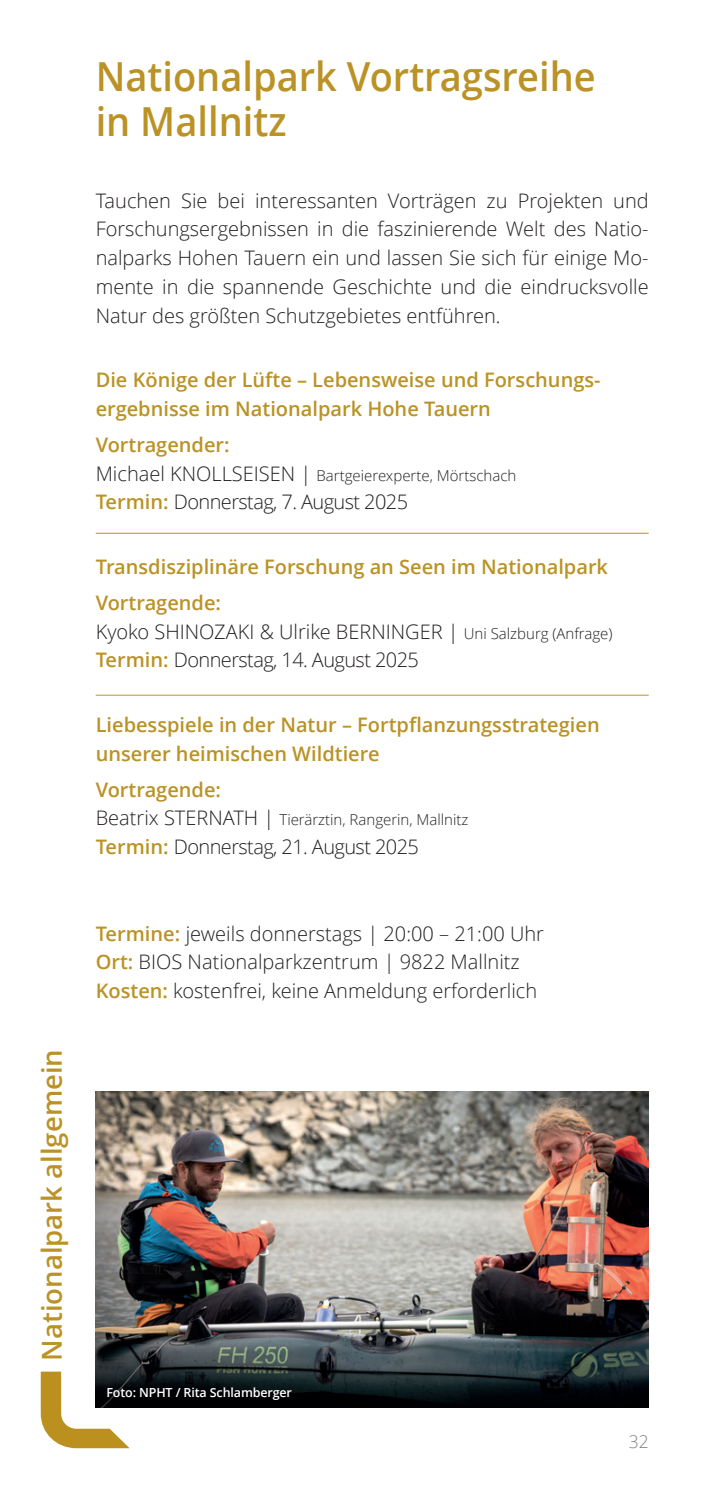
<style>
.page{position:relative;width:709px;height:1489px;background:#fff}
.page>*{position:absolute;margin:0;border:0;box-sizing:border-box;transform-origin:0 0}
.t1{font:600 40px/45px "Open Sans";color:#ba9225;scale:.95 1}
.t2{font:600 27.5px "Open Sans";color:#ba9225}
.t3{font:300 20px/28.8px "Open Sans";color:#231f20}
.t4{font:600 20px/28.8px "Open Sans";color:#ba9225}
.t5{font:300 20px "Open Sans";letter-spacing:-.03em;color:#231f20}
.t6{font:300 17.5px "Open Sans";color:#808285}
.t7{font:300 15px "Open Sans";color:#231f20}
.t8{font:600 12.5px "Open Sans";letter-spacing:-.01em;color:#fff}
.s1{font-size:20px}
.s2{font-weight:600;color:#ba9225}
.s3{font-size:15px}
</style>
<div class="page">
<svg style="left:41px;top:1371px;width:89px;height:76px"></svg>
<hr style="left:96px;top:533px;width:552px;height:1px;background:#ba9225">
<hr style="left:96px;top:694px;width:552px;height:1px;background:#ba9225">
<img style="left:96px;top:1091px;width:552px;height:316px">
<h2 class="t2" style="left:33px;top:1360px;width:313px;rotate:-90deg">Nationalpark allgemein</h2>
<h1 class="t1" style="left:96px;top:53px;width:528px">Nationalpark Vortragsreihe in Mallnitz</h1>
<p class="t3" style="left:96px;top:185px;width:554px;text-align:justify">Tauchen Sie bei interessanten Vorträgen zu Projekten und Forschungsergebnissen in die faszinierende Welt des Natio&shy;nalparks Hohen Tauern ein und lassen Sie sich für einige Mo&shy;mente in die spannende Geschichte und die eindrucksvolle Natur des größten Schutzgebietes entführen.</p>
<p class="t4" style="left:96px;top:365px;width:506px">Die Könige der Lüfte – Lebensweise und Forschungs&shy;ergebnisse im Nationalpark Hohe Tauern</p>
<p class="t4" style="left:96px;top:430px;width:136px">Vortragender:</p>
<p class="t7" style="left:96px;top:465px;width:422px"><span class="s1">Michael KNOLLSEISEN |</span> Bartgeierexperte, Mörtschach</p>
<p class="t5" style="left:96px;top:488px;width:314px"><span class="s2">Termin:</span> Donnerstag, 7. August 2025</p>
<p class="t4" style="left:96px;top:548px;width:514px;line-height:35.8px">Transdisziplinäre Forschung an Seen im Nationalpark<br>Vortragende:</p>
<p class="t3" style="left:96px;top:616px;width:518px">Kyoko SHINOZAKI &amp; Ulrike BERNINGER | <span class="s3">Uni Salzburg (Anfrage)<br></span><span class="s2">Termin:</span> Donnerstag, 14. August 2025</p>
<p class="t4" style="left:96px;top:710px;width:505px">Liebesspiele in der Natur – Fortpflanzungsstrategien unserer heimischen Wildtiere</p>
<p class="t4" style="left:96px;top:774px;width:127px">Vortragende:</p>
<p class="t7" style="left:96px;top:809px;width:374px"><span class="s1">Beatrix STERNATH |</span> Tierärztin, Rangerin, Mallnitz</p>
<p class="t5" style="left:96px;top:833px;width:325px"><span class="s2">Termin:</span> Donnerstag, 21. August 2025</p>
<p class="t3" style="left:96px;top:918px;width:450px"><span class="s2">Termine:</span> jeweils donnerstags | 20:00 – 21:00 Uhr<br><span class="s2">Ort:</span> BIOS Nationalparkzentrum | 9822 Mallnitz<br><span class="s2">Kosten:</span> kostenfrei, keine Anmeldung erforderlich</p>
<p class="t8" style="left:106px;top:1383px;width:187px">Foto: NPHT / Rita Schlamberger</p>
<p class="t6" style="left:628px;top:1429px;width:21px">32</p>
</div>
